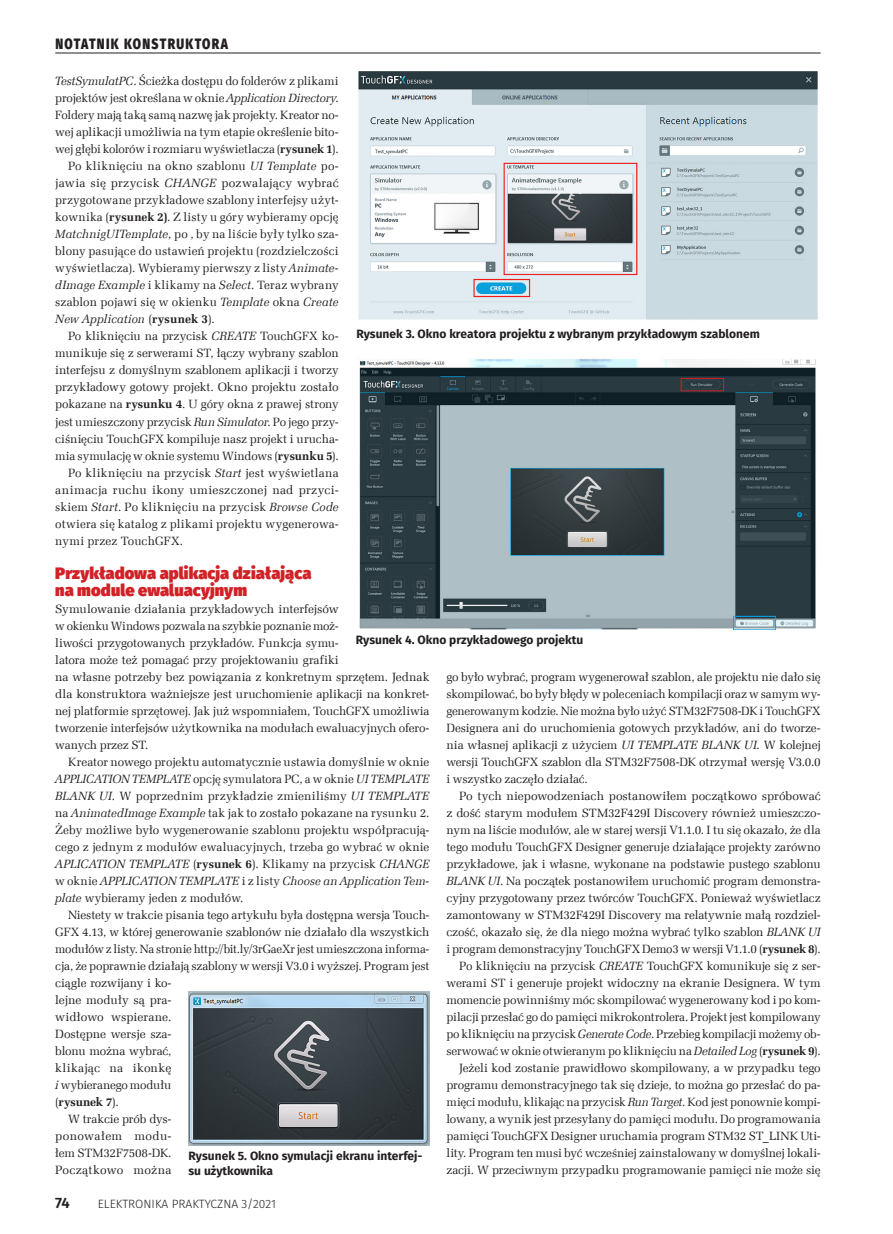
<style>
.page{position:relative;width:893px;height:1234px;background:#fff}
.page>*{position:absolute;margin:0;border:0;box-sizing:border-box;transform-origin:0 0}
._3_Srodtytul{font:900 16.5px/17px "Fira Sans";letter-spacing:.005em;color:#d12126}
.t1{font:800 15px "Fira Sans";letter-spacing:.11em;color:#231f20;scale:.8 1}
.t2{font:600 15px "Fira Sans";color:#231f20}
._1_Body{font:12px/17px "Zapf Ellipt EU";letter-spacing:-.01em;color:#231f20;text-align:justify}
._4_Podpis{font:700 12px/14.4px "Fira Sans";color:#231f20}
.t3{font:300 12px "Fira Sans";color:#231f20}
.s1{font-style:italic}
.s2{font-weight:700}
</style>
<div class="page">
<hr style="left:55px;top:53px;width:766px;height:1px;background:#231f20">
<img style="left:358px;top:71px;width:460px;height:249px">
<img style="left:359px;top:359px;width:457px;height:270px">
<img style="left:189px;top:991px;width:240px;height:153px">
<p class="t1" style="left:55px;top:30px;width:217px">NOTATNIK KONSTRUKTORA</p>
<p class="_1_Body" style="left:55px;top:73px;width:285px"><span class="s1">TestSymulatPC</span>. Ścieżka dostępu do folderów z plikami projektów jest określana w oknie <span class="s1">Application Directory</span>.<br>Foldery mają taką samą nazwę jak projekty. Kreator no&shy;wej aplikacji umożliwia na tym etapie określenie bito&shy;wej głębi kolorów i rozmiaru wyświetlacza (<span class="s2">rysunek 1</span>).</p>
<p class="_1_Body" style="left:55px;top:158px;width:285px;text-indent:13px">Po kliknięciu na okno szablonu <span class="s1">UI Template</span> po&shy;jawia się przycisk <span class="s1">CHANGE</span> pozwalający wybrać przygotowane przykładowe szablony interfejsy użyt&shy;kownika (<span class="s2">rysunek 2)</span>. Z listy u góry wybieramy opcję <span class="s1">MatchnigUITemplate</span>, po , by na liście były tylko sza&shy;blony pasujące do ustawień projektu (rozdzielczości wyświetlacza). Wybieramy pierwszy z listy <span class="s1">Animate&shy;dImage Example</span> i klikamy na <span class="s1">Select</span>. Teraz wybrany szablon pojawi się w okienku <span class="s1">Template</span> okna <span class="s1">Create New Application</span> (<span class="s2">rysunek 3</span>).</p>
<p class="_1_Body" style="left:55px;top:328px;width:285px;text-indent:13px">Po kliknięciu na przycisk <span class="s1">CREATE</span> TouchGFX ko&shy;munikuje się z serwerami ST, łączy wybrany szablon interfejsu z domyślnym szablonem aplikacji i tworzy przykładowy gotowy projekt. Okno projektu zostało pokazane na <span class="s2">rysunku 4</span>. U góry okna z prawej strony jest umieszczony przycisk <span class="s1">Run Simulator</span>. Po jego przy&shy;ciśnięciu TouchGFX kompiluje nasz projekt i urucha&shy;mia symulację w oknie systemu Windows (<span class="s2">rysunku 5</span>).</p>
<p class="_1_Body" style="left:55px;top:464px;width:285px;text-indent:13px">Po kliknięciu na przycisk <span class="s1">Start</span> jest wyświetlana animacja ruchu ikony umieszczonej nad przyci&shy;skiem <span class="s1">Start</span>. Po kliknięciu na przycisk <span class="s1">Browse Code </span>otwiera się katalog z plikami projektu wygenerowa&shy;nymi przez TouchGFX.</p>
<p class="_3_Srodtytul" style="left:55px;top:562px;width:258px">Przykładowa aplikacja działająca na module ewaluacyjnym</p>
<p class="_1_Body" style="left:55px;top:600px;width:376px;text-align:left">Symulowanie działania przykładowych interfejsów<br>w okienku Windows pozwala na szybkie poznanie moż-<br>liwości przygotowanych przykładów. Funkcja symu-<br>latora może też pomagać przy projektowaniu grafiki<br>na własne potrzeby bez powiązania z konkretnym sprzętem. Jednak dla konstruktora ważniejsze jest uruchomienie aplikacji na konkret&shy;nej platformie sprzętowej. Jak już wspomniałem, TouchGFX umożliwia tworzenie interfejsów użytkownika na modułach ewaluacyjnych ofero&shy;wanych przez ST.</p>
<p class="_1_Body" style="left:55px;top:753px;width:376px;text-indent:13px">Kreator nowego projektu automatycznie ustawia domyślnie w oknie <span class="s1">APPLICATION TEMPLATE</span> opcję symulatora PC, a w oknie <span class="s1">UI TEMPLATE BLANK UI</span>. W poprzednim przykładzie zmieniliśmy <span class="s1">UI TEMPLATE </span>na <span class="s1">AnimatedImage Example</span> tak jak to zostało pokazane na rysunku 2.<br>Żeby możliwe było wygenerowanie szablonu projektu współpracują&shy;cego z jednym z modułów ewaluacyjnych, trzeba go wybrać w oknie <span class="s1">APLICATION TEMPLATE</span> (<span class="s2">rysunek 6</span>). Klikamy na przycisk <span class="s1">CHANGE </span>w oknie <span class="s1">APPLICATION TEMPLATE</span> i z listy <span class="s1">Choose an Application Tem&shy;plate</span> wybieramy jeden z modułów.</p>
<p class="_1_Body" style="left:55px;top:906px;width:376px;text-align:left;text-indent:13px">Niestety w trakcie pisania tego artykułu była dostępna wersja Touch-GFX 4.13, w której generowanie szablonów nie działało dla wszystkich modułów z listy. Na stronie http://bit.ly/3rGaeXr jest umieszczona informa&shy;cja, że poprawnie działają szablony w wersji V3.0 i wyższej. Program jest ciągle rozwijany i ko-<br>lejne moduły są pra-<br>widłowo wspierane.<br>Dostępne wersje sza-<br>blonu można wybrać,<br>klikając na ikonkę<br><span class="s1">i</span> wybieranego modułu<br>(<span class="s2">rysunek 7</span>).</p>
<p class="_1_Body" style="left:55px;top:1110px;width:118px;text-indent:13px">W trakcie prób dys&shy;ponowałem modu&shy;łem STM32F7508-DK.<br>Początkowo można</p>
<p class="_4_Podpis" style="left:356px;top:325px;width:405px">Rysunek 3. Okno kreatora projektu z wybranym przykładowym szablonem</p>
<p class="_4_Podpis" style="left:356px;top:631px;width:229px">Rysunek 4. Okno przykładowego projektu</p>
<p class="_1_Body" style="left:446px;top:668px;width:376px">go było wybrać, program wygenerował szablon, ale projektu nie dało się skompilować, bo były błędy w poleceniach kompilacji oraz w samym wy&shy;generowanym kodzie. Nie można było użyć STM32F7508-DK i TouchGFX Designera ani do uruchomienia gotowych przykładów, ani do tworze&shy;nia własnej aplikacji z użyciem <span class="s1">UI TEMPLATE BLANK UI</span>. W kolejnej wersji TouchGFX szablon dla STM32F7508-DK otrzymał wersję V3.0.0 i wszystko zaczęło działać.</p>
<p class="_1_Body" style="left:446px;top:787px;width:376px;text-indent:13px">Po tych niepowodzeniach postanowiłem początkowo spróbować z dość starym modułem STM32F429I Discovery również umieszczo&shy;nym na liście modułów, ale w starej wersji V1.1.0. I tu się okazało, że dla tego modułu TouchGFX Designer generuje działające projekty zarówno przykładowe, jak i własne, wykonane na podstawie pustego szablonu <span class="s1">BLANK UI</span>. Na początek postanowiłem uruchomić program demonstra&shy;cyjny przygotowany przez twórców TouchGFX. Ponieważ wyświetlacz zamontowany w STM32F429I Discovery ma relatywnie małą rozdziel&shy;czość, okazało się, że dla niego można wybrać tylko szablon <span class="s1">BLANK UI </span>i program demonstracyjny TouchGFX Demo3 w wersji V1.1.0 (<span class="s2">rysunek 8</span>).</p>
<p class="_1_Body" style="left:446px;top:957px;width:376px;text-indent:13px">Po kliknięciu na przycisk <span class="s1">CREATE</span> TouchGFX komunikuje się z ser&shy;werami ST i generuje projekt widoczny na ekranie Designera. W tym momencie powinniśmy móc skompilować wygenerowany kod i po kom&shy;pilacji przesłać go do pamięci mikrokontrolera. Projekt jest kompilowany po kliknięciu na przycisk <span class="s1">Generate Code</span>. Przebieg kompilacji możemy ob&shy;serwować w oknie otwieranym po kliknięciu na <span class="s1">Detailed Log</span> (<span class="s2">rysunek 9</span>).</p>
<p class="_1_Body" style="left:446px;top:1059px;width:376px;text-indent:13px">Jeżeli kod zostanie prawidłowo skompilowany, a w przypadku tego programu demonstracyjnego tak się dzieje, to można go przesłać do pa&shy;mięci modułu, klikając na przycisk <span class="s1">Run Target</span>. Kod jest ponownie kompi&shy;lowany, a wynik jest przesyłany do pamięci modułu. Do programowania pamięci TouchGFX Designer uruchamia program STM32 ST_LINK Uti&shy;lity. Program ten musi być wcześniej zainstalowany w domyślnej lokali&shy;zacji. W przeciwnym przypadku programowanie pamięci nie może się</p>
<p class="_4_Podpis" style="left:189px;top:1147px;width:235px">Rysunek 5. Okno symulacji ekranu interfej&shy;su użytkownika</p>
<p class="t2" style="left:55px;top:1190px;width:16px">74</p>
<p class="t3" style="left:98px;top:1195px;width:180px">ELEKTRONIKA PRAKTYCZNA 3/2021</p>
</div>
